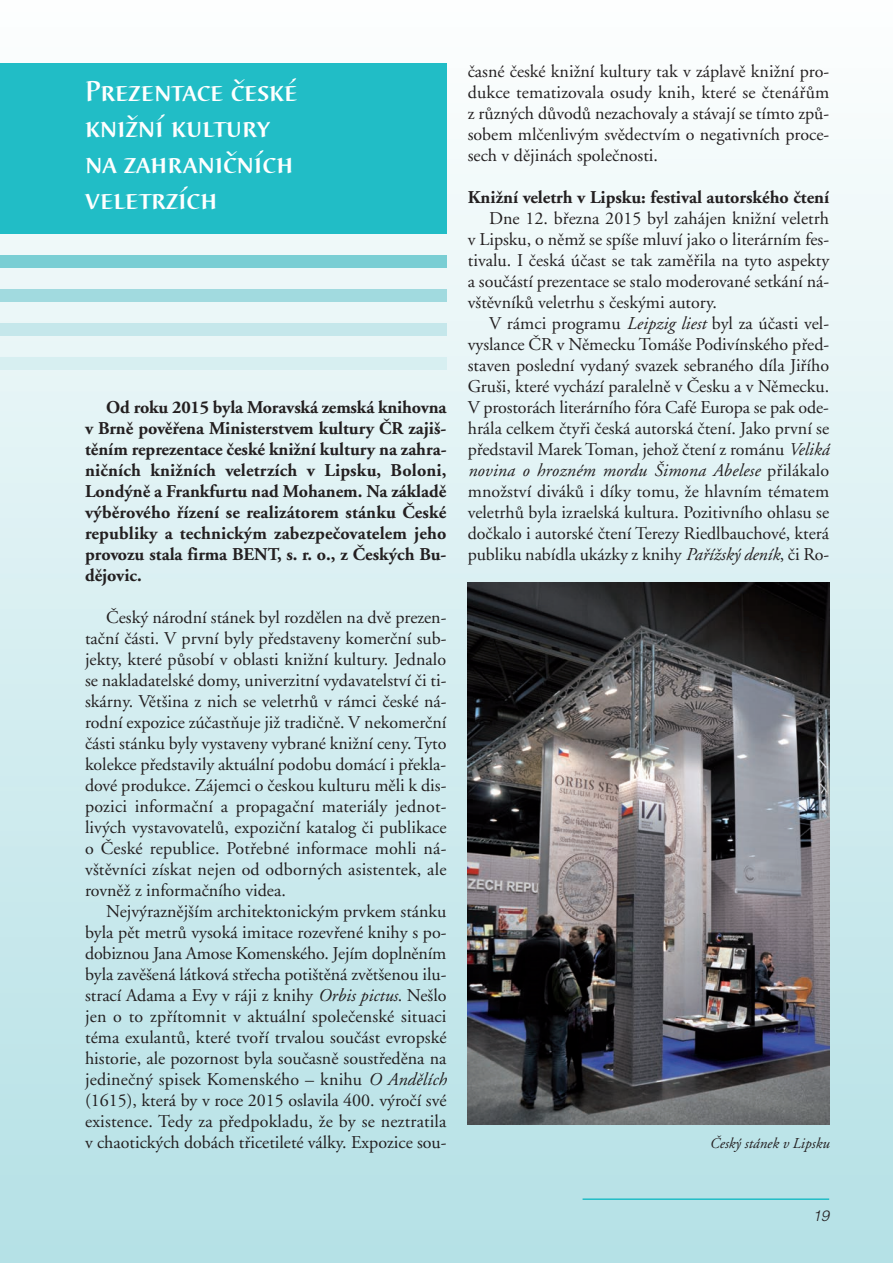
<style>
.page{position:relative;width:893px;height:1263px;background:#fff}
.page>*{position:absolute;margin:0;border:0;box-sizing:border-box;transform-origin:0 0}
.t1{font:500 30px/36px "Barbedor SCTCE";color:#fff}
.t2{font:18px/21px "Adobe Garamond CE";color:#231f20;text-align:justify}
.t3{font:700 18px/21px "Adobe Garamond CE";color:#231f20;text-align:justify}
.t4{font:italic 15px "Adobe Garamond CE";color:#231f20}
.t5{font:italic 300 15px "Helvetica CE";color:#231f20}
.s1{font-style:italic}
</style>
<div class="page">
<img style="left:0;top:63px;width:893px;height:1200px">
<hr style="left:583px;top:1198px;width:246px;height:2px;background:#21bdc6">
<div style="left:0;top:64px;width:446px;height:170px;background:#21bdc6"></div>
<div style="left:0;top:255px;width:446px;height:13px;background:#79ced4"></div>
<div style="left:0;top:289px;width:446px;height:13px;background:#a1dadf"></div>
<div style="left:0;top:323px;width:446px;height:13px;background:#c5e7eb"></div>
<div style="left:0;top:357px;width:446px;height:13px;background:#d7eff1"></div>
<img style="left:468px;top:583px;width:361px;height:542px">
<h1 class="t1" style="left:85px;top:72px;width:214px">Prezentace české knižní kultury na zahraničních veletrzích</h1>
<p class="t3" style="left:85px;top:399px;width:363px;text-indent:21px">Od roku 2015 byla Moravská zemská knihovna v Brnû povûfiena Ministerstvem kultury âR zaji‰- tûním reprezentace ãeské kniÏní kultury na zahra&shy;niãních kniÏních veletrzích v Lipsku, Boloni, Lond˘nû a Frankfurtu nad Mohanem. Na základû v˘bûrového fiízení se realizátorem stánku âeské republiky a technick˘m zabezpeãovatelem jeho provozu stala firma BENT, s. r. o., z âesk˘ch Bu&shy;dûjovic.</p>
<p class="t2" style="left:85px;top:609px;width:363px;text-indent:21px">âesk˘ národní stánek byl rozdûlen na dvû prezen&shy;taãní ãásti. V první byly pfiedstaveny komerãní sub&shy;jekty, které pÛsobí v oblasti kniÏní kultury. Jednalo se nakladatelské domy, univerzitní vydavatelství ãi ti&shy;skárny. Vût‰ina z nich se veletrhÛ v rámci ãeské ná&shy;rodní expozice zúãastÀuje jiÏ tradiãnû. V nekomerãní ãásti stánku byly vystaveny vybrané kniÏní ceny. Tyto kolekce pfiedstavily aktuální podobu domácí i pfiekla&shy;dové produkce. Zájemci o ãeskou kulturu mûli k dis&shy;pozici informaãní a propagaãní materiály jednot&shy;liv˘ch vystavovatelÛ, expoziãní katalog ãi publikace o âeské republice. Potfiebné informace mohli ná&shy;v‰tûvníci získat nejen od odborn˘ch asistentek, ale rovnûÏ z informaãního videa.</p>
<p class="t2" style="left:85px;top:903px;width:363px;text-indent:21px">Nejv˘raznûj‰ím architektonick˘m prvkem stánku byla pût metrÛ vysoká imitace rozevfiené knihy s po&shy;dobiznou Jana Amose Komenského. Jejím doplnûním byla zavû‰ená látková stfiecha poti‰tûná zvût‰enou ilu&shy;strací Adama a Evy v ráji z knihy <span class="s1">Orbis pictus</span>. Ne‰lo jen o to zpfiítomnit v aktuální spoleãenské situaci téma exulantÛ, které tvofií trvalou souãást evropské historie, ale pozornost byla souãasnû soustfiedûna na jedineãn˘ spisek Komenského – knihu <span class="s1">O Andûlích </span>(1615), která by v roce 2015 oslavila 400. v˘roãí své existence. Tedy za pfiedpokladu, Ïe by se neztratila v chaotick˘ch dobách tfiicetileté války. Expozice sou-</p>
<p class="t2" style="left:468px;top:63px;width:363px">ãasné ãeské kniÏní kultury tak v záplavû kniÏní pro&shy;dukce tematizovala osudy knih, které se ãtenáfiÛm z rÛzn˘ch dÛvodÛ nezachovaly a stávají se tímto zpÛ&shy;sobem mlãenliv˘m svûdectvím o negativních proce&shy;sech v dûjinách spoleãnosti.</p>
<p class="t3" style="left:468px;top:189px;width:363px">KniÏní veletrh v Lipsku: festival autorského ãtení</p>
<p class="t2" style="left:468px;top:210px;width:363px;text-indent:21px">Dne 12. bfiezna 2015 byl zahájen kniÏní veletrh v Lipsku, o nûmÏ se spí‰e mluví jako o literárním fes&shy;tivalu. I ãeská úãast se tak zamûfiila na tyto aspekty a souãástí prezentace se stalo moderované setkání ná&shy;v‰tûvníkÛ veletrhu s ãesk˘mi autory.</p>
<p class="t2" style="left:468px;top:315px;width:363px;text-indent:21px">V rámci programu <span class="s1">Leipzig liest</span> byl za úãasti vel&shy;vyslance âR v Nûmecku Tomá‰e Podivínského pfied&shy;staven poslední vydan˘ svazek sebraného díla Jifiího Gru‰i, které vychází paralelnû v âesku a v Nûmecku.<br>V prostorách literárního fóra Café Europa se pak ode&shy;hrála celkem ãtyfii ãeská autorská ãtení. Jako první se pfiedstavil Marek Toman, jehoÏ ãtení z románu <span class="s1">Veliká novina o hrozném mordu ·imona Abelese</span> pfiilákalo mnoÏství divákÛ i díky tomu, Ïe hlavním tématem veletrhÛ byla izraelská kultura. Pozitivního ohlasu se doãkalo i autorské ãtení Terezy Riedlbauchové, která publiku nabídla ukázky z knihy <span class="s1">PafiíÏsk˘ deník</span>, ãi Ro-</p>
<p class="t4" style="left:710px;top:1138px;width:121px">âesk˘ stánek v Lipsku</p>
<p class="t5" style="left:812px;top:1210px;width:18px">19</p>
</div>
